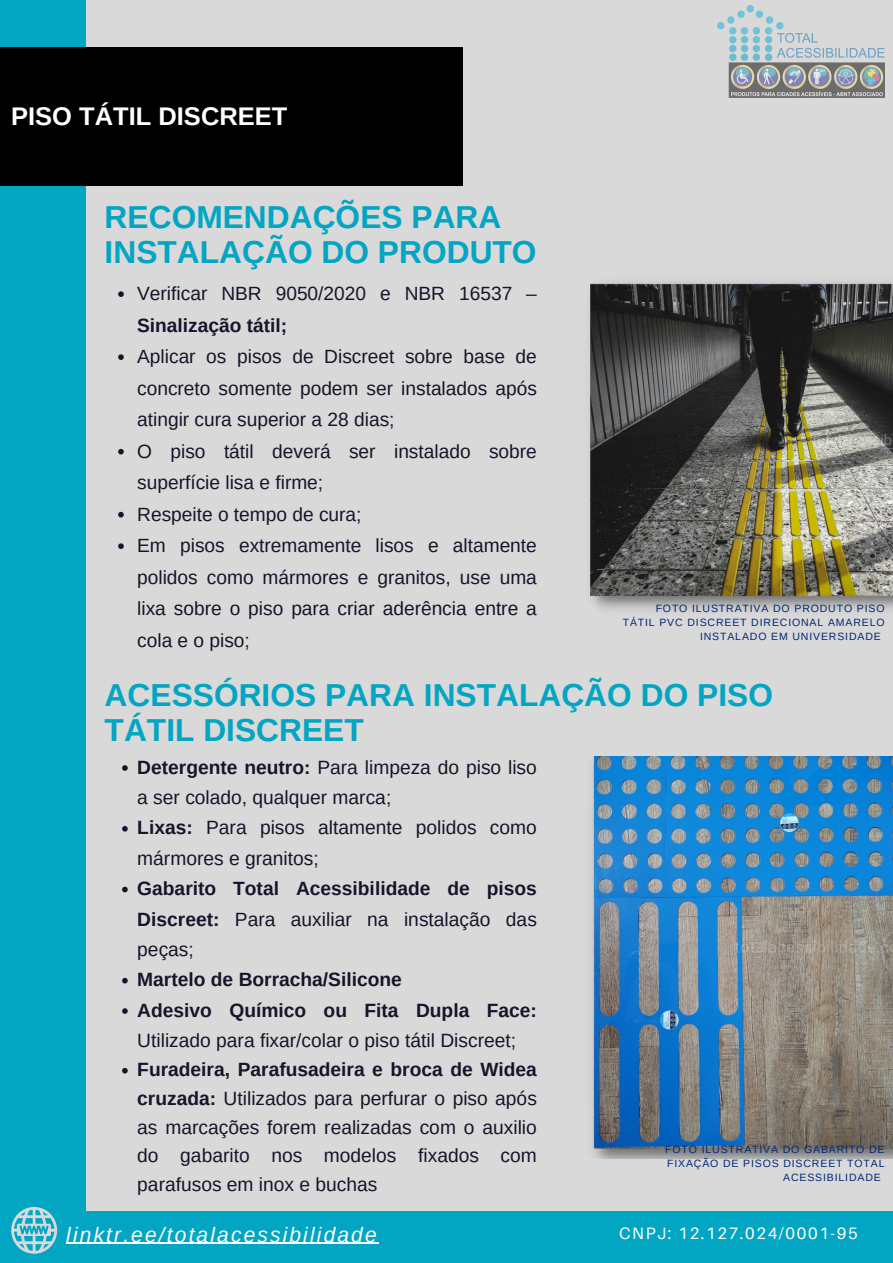
<style>
.page{position:relative;width:893px;height:1263px;background:#d9d9d9}
.page>*{position:absolute;margin:0;border:0;box-sizing:border-box;transform-origin:0 0}
.t1{font:700 31.72px/34.9px "Arimo";color:#02a5c2}
.t2{font:700 25.5px "Arimo";color:#fefefe}
.t3{font:italic 21.08px "Arimo";letter-spacing:.1em;color:#fefefe}
.t4{font:19.2px/28.7px "Arimo";color:#181429}
.t5{font:700 19.2px/30.4px "Arimo";color:#181429;text-align:justify}
.t6{font:19.12px/31.5px "Arimo";color:#181429}
.t7{font:16.5px "Aileron";letter-spacing:.1em;color:#fff}
.t8{font:10.57px "Arimo";letter-spacing:.08em;color:#032876}
.s1{font-weight:700}
.s2{font-weight:400}
</style>
<div class="page">
<div style="left:85px;top:1211px;width:808px;height:52px;background:#02a5c2"></div>
<div style="left:0;top:0;width:85px;height:1263px;background:#02a5c2"></div>
<svg style="left:11px;top:1207px;width:46px;height:46px"></svg>
<img style="left:717px;top:6px;width:167px;height:92px">
<div style="left:0;top:47px;width:462px;height:139px;background:#000"></div>
<img style="left:590px;top:282px;width:303px;height:328px">
<img style="left:592px;top:756px;width:301px;height:403px">
<svg style="left:118px;top:291px;width:6px;height:6px"></svg>
<svg style="left:118px;top:354px;width:6px;height:6px"></svg>
<svg style="left:118px;top:449px;width:6px;height:5px"></svg>
<svg style="left:118px;top:512px;width:6px;height:5px"></svg>
<svg style="left:118px;top:543px;width:6px;height:6px"></svg>
<svg style="left:122px;top:765px;width:6px;height:6px"></svg>
<svg style="left:122px;top:826px;width:6px;height:5px"></svg>
<svg style="left:122px;top:887px;width:6px;height:5px"></svg>
<svg style="left:122px;top:978px;width:6px;height:5px"></svg>
<svg style="left:122px;top:1008px;width:6px;height:6px"></svg>
<svg style="left:122px;top:1068px;width:6px;height:5px"></svg>
<hr style="left:66px;top:1242px;width:101px;height:2px;background:#fefefe">
<hr style="left:167px;top:1242px;width:212px;height:2px;background:#fefefe">
<p class="t2" style="left:11px;top:102px;width:278px">PISO TÁTIL DISCREET</p>
<p class="t1" style="left:105px;top:200px;width:398px">RECOMENDAÇÕES PARA</p>
<p class="t1" style="left:105px;top:235px;width:433px">INSTALAÇÃO DO PRODUTO</p>
<p class="t6" style="left:137px;top:278px;width:401px">Verificar NBR 9050/2020 e NBR 16537 –<br><span class="s1">Sinalização tátil;</span></p>
<p class="t6" style="left:137px;top:341px;width:401px;text-align:justify">Aplicar os pisos de Discreet sobre base de concreto somente podem ser instalados após atingir cura superior a 28 dias;</p>
<p class="t6" style="left:137px;top:435px;width:401px">O piso tátil deverá ser instalado sobre superfície lisa e firme;</p>
<p class="t6" style="left:137px;top:498px;width:226px">Respeite o tempo de cura;</p>
<p class="t6" style="left:137px;top:530px;width:401px;text-align:justify">Em pisos extremamente lisos e altamente polidos como mármores e granitos, use uma lixa sobre o piso para criar aderência entre a cola e o piso;</p>
<p class="t1" style="left:105px;top:677px;width:670px">ACESSÓRIOS PARA INSTALAÇÃO DO PISO<br>TÁTIL DISCREET</p>
<p class="t4" style="left:137px;top:752px;width:401px;line-height:30.4px"><span class="s1">Detergente neutro:</span> Para limpeza do piso liso a ser colado, qualquer marca;</p>
<p class="t4" style="left:137px;top:812px;width:401px;line-height:30.4px"><span class="s1">Lixas:</span> Para pisos altamente polidos como mármores e granitos;</p>
<p class="t5" style="left:137px;top:873px;width:401px">Gabarito Total Acessibilidade de pisos Discreet: <span class="s2">Para auxiliar na instalação das peças;</span></p>
<p class="t5" style="left:137px;top:964px;width:266px">Martelo de Borracha/Silicone</p>
<p class="t4" style="left:137px;top:995px;width:401px;line-height:30.4px"><span class="s1">Adesivo Químico ou Fita Dupla Face:<br></span>Utilizado para fixar/colar o piso tátil Discreet;</p>
<p class="t4" style="left:137px;top:1055px;width:401px;text-align:justify"><span class="s1">Furadeira, Parafusadeira e broca de Widea cruzada:</span> Utilizados para perfurar o piso após as marcações forem realizadas com o auxilio do gabarito nos modelos fixados com parafusos em inox e buchas</p>
<p class="t8" style="left:655px;top:602px;width:230px">FOTO ILUSTRATIVA DO PRODUTO PISO</p>
<p class="t8" style="left:623px;top:616px;width:263px">TÁTIL PVC DISCREET DIRECIONAL AMARELO</p>
<p class="t8" style="left:700px;top:630px;width:182px">INSTALADO EM UNIVERSIDADE</p>
<p class="t8" style="left:665px;top:1143px;width:221px">FOTO ILUSTRATIVA DO GABARITO DE</p>
<p class="t8" style="left:667px;top:1157px;width:219px">FIXAÇÃO DE PISOS DISCREET TOTAL</p>
<p class="t8" style="left:783px;top:1171px;width:99px">ACESSIBILIDADE</p>
<p class="t3" style="left:66px;top:1222px;width:312px">linktr.ee/totalacessibilidade</p>
<p class="t7" style="left:619px;top:1223px;width:240px">CNPJ: 12.127.024/0001-95</p>
</div>
